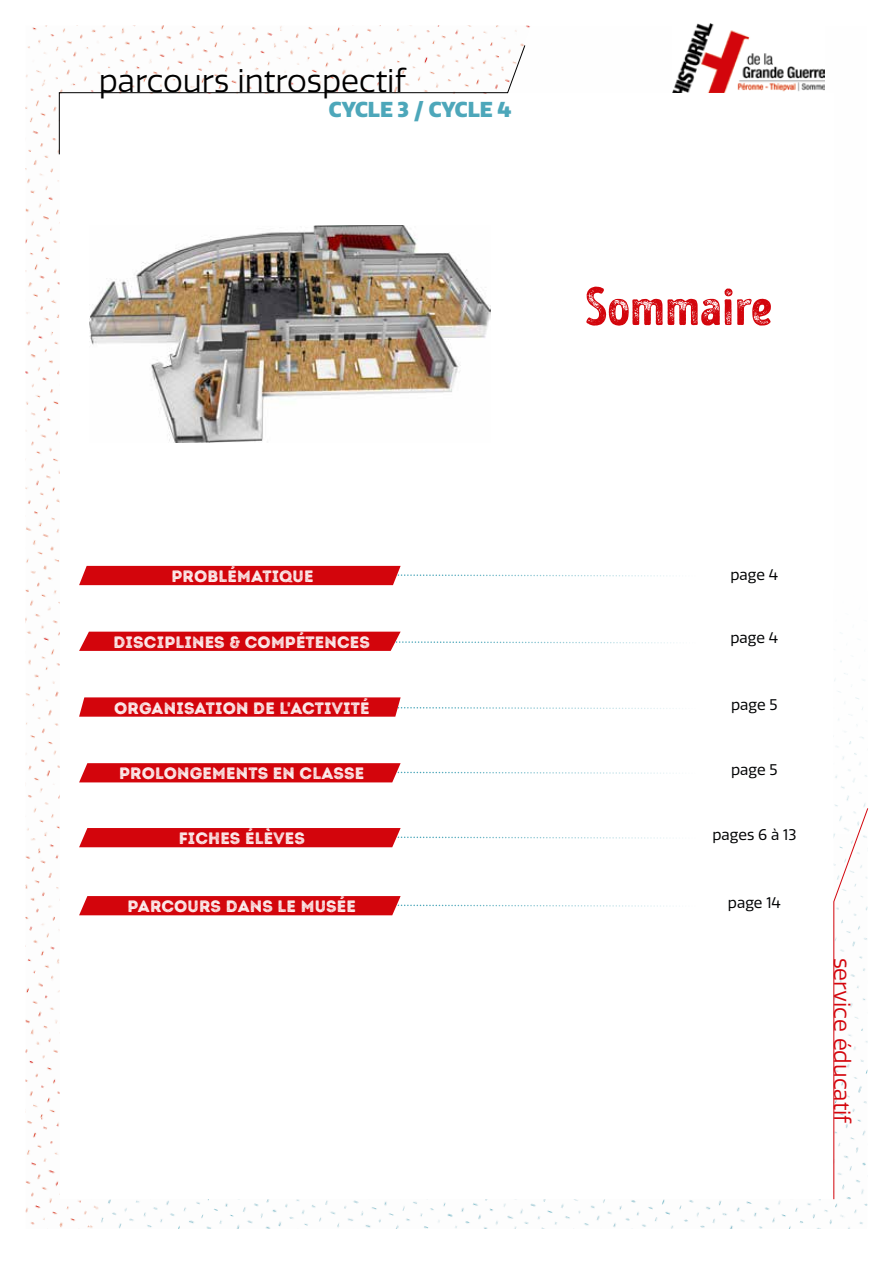
<style>
.page{position:relative;width:893px;height:1263px;background:#fff}
.page>*{position:absolute;margin:0;border:0;box-sizing:border-box;transform-origin:0 0}
.t1{font:54px "Intro Head H G Base";color:#d3050c}
.t2{font:31.5px "Quatro";color:#000}
.t3{font:22.5px "Quatro";color:#d3050c}
.t4{font:900 21px "Quatro";color:#4da7ba}
.t5{font:16.5px "Intro Rust H2 Base";letter-spacing:.01em;color:#fff}
.t6{font:15px "Quatro";color:#010203}
</style>
<div class="page">
<img style="left:26px;top:26px;width:505px;height:1203px">
<svg style="left:59px;top:44px;width:467px;height:111px"></svg>
<img style="left:672px;top:23px;width:152px;height:70px">
<svg style="left:833px;top:808px;width:36px;height:392px"></svg>
<svg style="left:79px;top:566px;width:588px;height:19px"></svg>
<svg style="left:79px;top:632px;width:595px;height:19px"></svg>
<svg style="left:79px;top:697px;width:601px;height:20px"></svg>
<svg style="left:79px;top:763px;width:598px;height:19px"></svg>
<img style="left:89px;top:225px;width:401px;height:217px">
<svg style="left:79px;top:828px;width:588px;height:19px"></svg>
<svg style="left:79px;top:896px;width:588px;height:19px"></svg>
<h2 class="t2" style="left:99px;top:63px;width:309px">parcours introspectif</h2>
<p class="t4" style="left:329px;top:96px;width:184px">CYCLE 3 / CYCLE 4</p>
<h1 class="t1" style="left:585px;top:274px;width:190px">Sommaire</h1>
<p class="t5" style="left:172px;top:566px;width:144px">PROBLÉMATIQUE</p>
<p class="t6" style="left:730px;top:566px;width:49px">page 4</p>
<p class="t5" style="left:114px;top:632px;width:258px">DISCIPLINES &amp; COMPÉTENCES</p>
<p class="t6" style="left:730px;top:629px;width:49px">page 4</p>
<p class="t5" style="left:114px;top:697px;width:257px">ORGANISATION DE L'ACTIVITÉ</p>
<p class="t6" style="left:731px;top:696px;width:48px">page 5</p>
<p class="t5" style="left:119px;top:763px;width:246px">PROLONGEMENTS EN CLASSE</p>
<p class="t6" style="left:731px;top:761px;width:48px">page 5</p>
<p class="t5" style="left:179px;top:828px;width:128px">FICHES ÉLÈVES</p>
<p class="t6" style="left:712px;top:826px;width:86px">pages 6 à 13</p>
<p class="t5" style="left:128px;top:896px;width:230px">PARCOURS DANS LE MUSÉE</p>
<p class="t6" style="left:728px;top:894px;width:54px">page 14</p>
<h3 class="t3" style="left:855px;top:957px;width:168px;rotate:90deg">service éducatif</h3>
</div>
